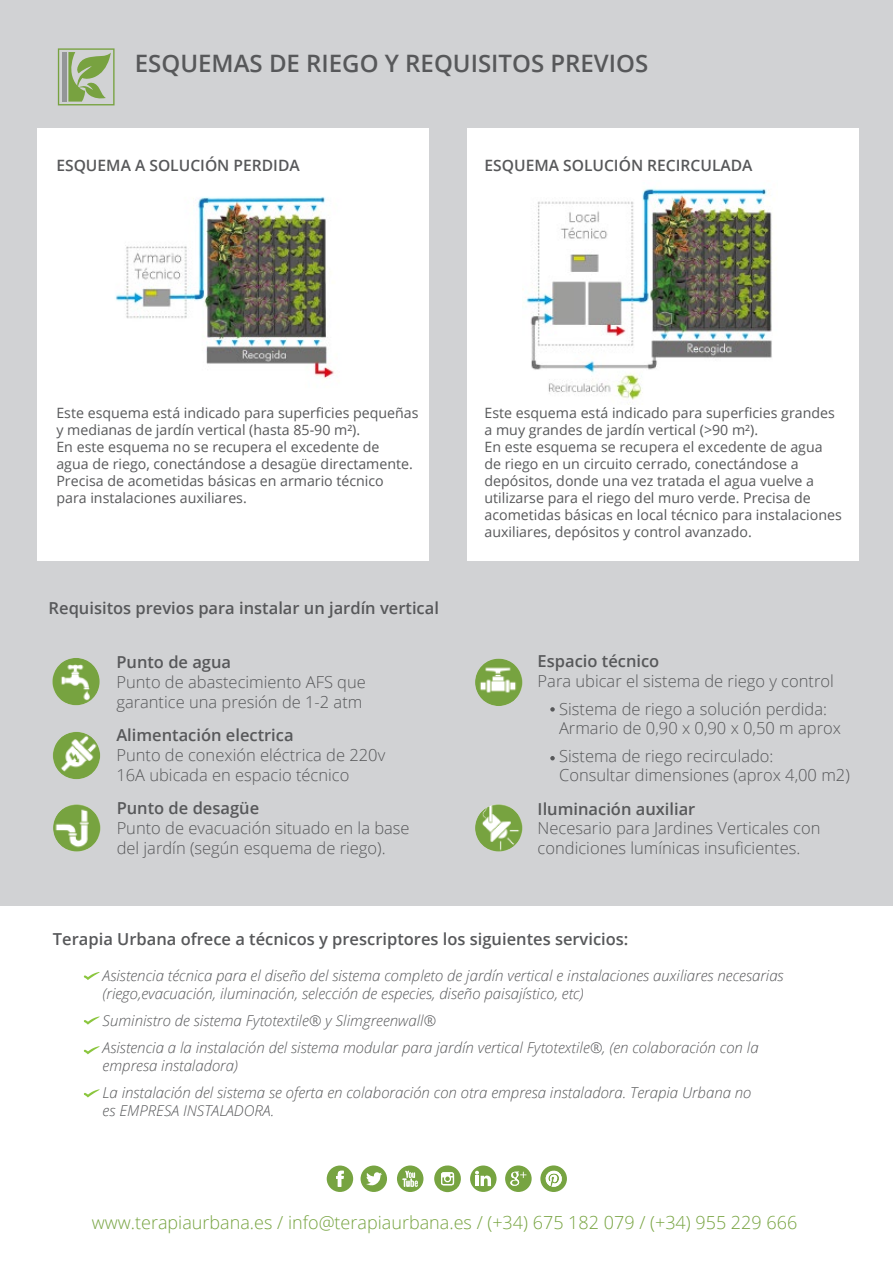
<style>
.page{position:relative;width:893px;height:1263px;background:#fff}
.page>*{position:absolute;margin:0;border:0;box-sizing:border-box;transform-origin:0 0}
.t1{font:600 24px "Open Sans";color:#57585a}
.t2{font:300 18px "Open Sans";color:#77a441}
.t3{font:300 16.5px/19.8px "Open Sans";color:#57585a}
.t4{font:600 16.5px "Open Sans";color:#57585a}
.t5{font:600 15.6px "Open Sans";color:#57585a}
.t6{font:italic 300 15px/27px "Open Sans";color:#57585a}
.t7{font:14.25px/17px "Open Sans";color:#57585a}
</style>
<div class="page">
<div style="left:0;top:0;width:893px;height:905px;background:#d1d2d4"></div>
<div style="left:467px;top:128px;width:392px;height:432px;background:#fff"></div>
<div style="left:37px;top:128px;width:392px;height:432px;background:#fff"></div>
<svg style="left:434px;top:1165px;width:27px;height:27px"></svg>
<svg style="left:327px;top:1165px;width:26px;height:27px"></svg>
<svg style="left:540px;top:1165px;width:27px;height:27px"></svg>
<svg style="left:505px;top:1165px;width:27px;height:27px"></svg>
<svg style="left:397px;top:1165px;width:26px;height:27px"></svg>
<div style="left:361px;top:1165px;width:26px;height:27px;background:#77a441;border-radius:50%"></div>
<svg style="left:366px;top:1172px;width:16px;height:14px"></svg>
<div style="left:470px;top:1165px;width:27px;height:27px;background:#77a441;border-radius:50%"></div>
<svg style="left:475px;top:1171px;width:16px;height:15px"></svg>
<svg style="left:84px;top:972px;width:16px;height:8px"></svg>
<svg style="left:84px;top:1016px;width:16px;height:9px"></svg>
<svg style="left:84px;top:1046px;width:16px;height:8px"></svg>
<svg style="left:84px;top:1089px;width:16px;height:8px"></svg>
<svg style="left:550px;top:707px;width:5px;height:5px"></svg>
<svg style="left:550px;top:756px;width:5px;height:4px"></svg>
<img style="left:52px;top:658px;width:48px;height:47px;border-radius:24px">
<img style="left:53px;top:732px;width:47px;height:47px;border-radius:24px">
<img style="left:53px;top:804px;width:47px;height:47px;border-radius:24px">
<img style="left:475px;top:804px;width:47px;height:47px;border-radius:24px">
<img style="left:475px;top:659px;width:47px;height:47px;border-radius:24px">
<img style="left:115px;top:196px;width:219px;height:183px">
<img style="left:525px;top:188px;width:247px;height:212px">
<svg style="left:58px;top:48px;width:57px;height:57px"></svg>
<h1 class="t1" style="left:135px;top:47px;width:515px">ESQUEMAS DE RIEGO Y REQUISITOS PREVIOS</h1>
<p class="t5" style="left:56px;top:154px;width:245px">ESQUEMA A SOLUCIÓN PERDIDA</p>
<p class="t5" style="left:484px;top:154px;width:270px">ESQUEMA SOLUCIÓN RECIRCULADA</p>
<p class="t7" style="left:56px;top:404px;width:364px">Este esquema está indicado para superficies pequeñas y medianas de jardín vertical (hasta 85-90 m²).<br>En este esquema no se recupera el excedente de<br>agua de riego, conectándose a desagüe directamente.<br>Precisa de acometidas básicas en armario técnico<br>para instalaciones auxiliares.</p>
<p class="t4" style="left:49px;top:596px;width:392px">Requisitos previos para instalar un jardín vertical</p>
<p class="t4" style="left:116px;top:651px;width:116px">Punto de agua</p>
<p class="t3" style="left:116px;top:672px;width:251px">Punto de abastecimiento AFS que garantice una presión de 1-2 atm</p>
<p class="t4" style="left:116px;top:724px;width:179px">Alimentación electrica</p>
<p class="t3" style="left:116px;top:745px;width:270px">Punto de conexión eléctrica de 220v<br>16A ubicada en espacio técnico</p>
<p class="t4" style="left:117px;top:797px;width:144px">Punto de desagüe</p>
<p class="t3" style="left:117px;top:818px;width:295px">Punto de evacuación situado en la base del jardín (según esquema de riego).</p>
<p class="t7" style="left:484px;top:404px;width:359px">Este esquema está indicado para superficies grandes a muy grandes de jardín vertical (&gt;90 m²).<br>En este esquema se recupera el excedente de agua de riego en un circuito cerrado, conectándose a depósitos, donde una vez tratada el agua vuelve a utilizarse para el riego del muro verde. Precisa de acometidas básicas en local técnico para instalaciones auxiliares, depósitos y control avanzado.</p>
<p class="t4" style="left:538px;top:650px;width:123px">Espacio técnico</p>
<p class="t3" style="left:559px;top:667px;width:276px;line-height:27.3px;text-indent:-21px">Para ubicar el sistema de riego y control<br>Sistema de riego a solución perdida:</p>
<p class="t3" style="left:559px;top:714px;width:283px;line-height:27.3px">Armario de 0,90 x 0,90 x 0,50 m aprox<br>Sistema de riego recirculado:</p>
<p class="t3" style="left:559px;top:765px;width:292px">Consultar dimensiones (aprox 4,00 m2)</p>
<p class="t4" style="left:538px;top:797px;width:159px">Iluminación auxiliar</p>
<p class="t3" style="left:538px;top:818px;width:284px">Necesario para Jardines Verticales con condiciones lumínicas insuficientes.</p>
<p class="t4" style="left:53px;top:928px;width:577px">Terapia Urbana ofrece a técnicos y prescriptores los siguientes servicios:</p>
<p class="t6" style="left:103px;top:966px;width:682px;line-height:18px">Asistencia técnica para el diseño del sistema completo de jardín vertical e instalaciones auxiliares necesarias (riego,evacuación, iluminación, selección de especies, diseño paisajístico, etc)</p>
<p class="t6" style="left:103px;top:1006px;width:657px">Suministro de sistema Fytotextile® y Slimgreenwall®<br>Asistencia a la instalación del sistema modular para jardín vertical Fytotextile®, (en colaboración con la</p>
<p class="t6" style="left:103px;top:1051px;width:650px">empresa instaladora)<br>La instalación del sistema se oferta en colaboración con otra empresa instaladora. Terapia Urbana no</p>
<p class="t6" style="left:103px;top:1096px;width:173px">es EMPRESA INSTALADORA.</p>
<p class="t2" style="left:92px;top:1210px;width:707px">www.terapiaurbana.es / info@terapiaurbana.es / (+34) 675 182 079 / (+34) 955 229 666</p>
</div>
